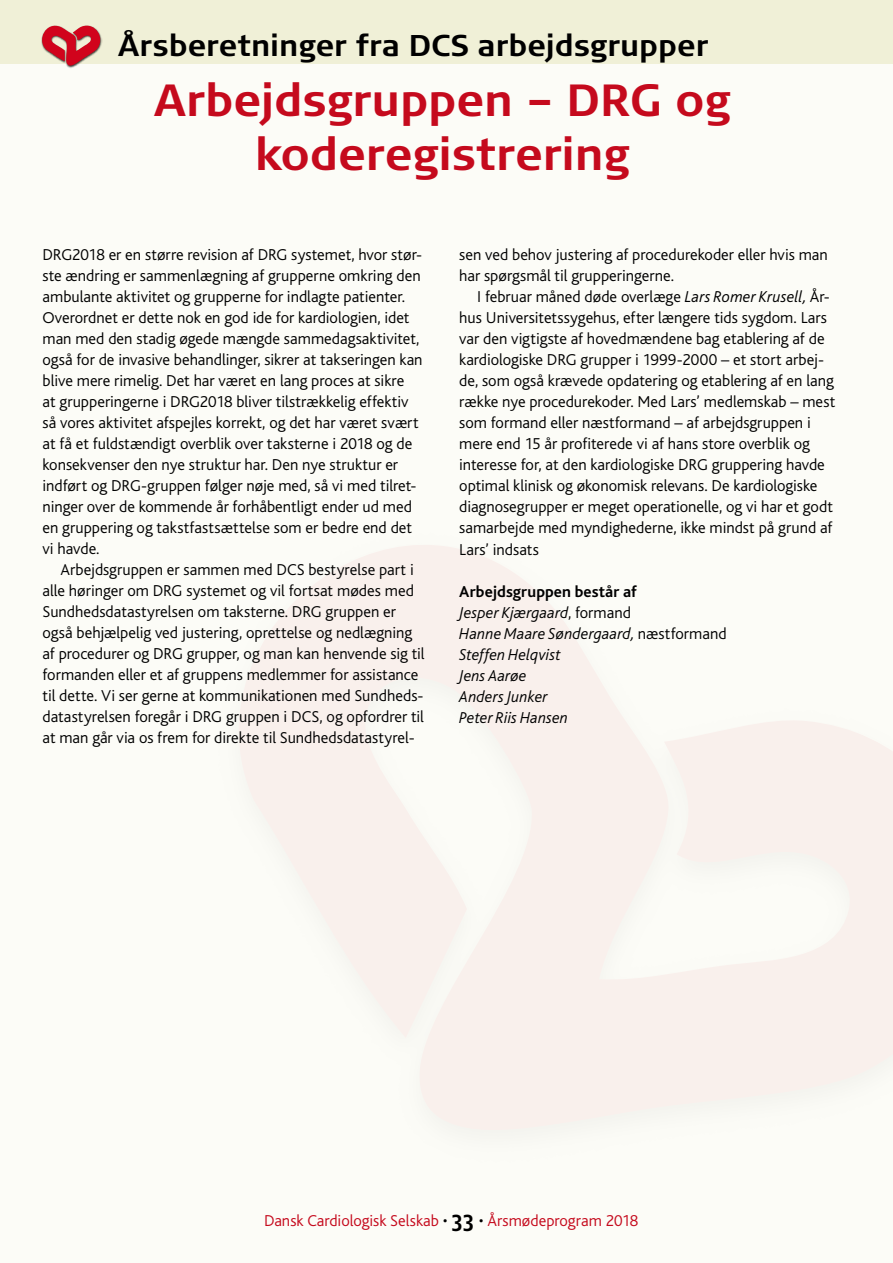
<style>
.page{position:relative;width:893px;height:1263px;background:#fcfcf7}
.page>*{position:absolute;margin:0;border:0;box-sizing:border-box;transform-origin:0 0}
.t1{font:700 45px/54px "Signa Normal";letter-spacing:-.005em;color:#c50a1d;text-align:center}
.t2{font:700 30px "Signa Normal";color:#000}
.t3{font:300 16.5px/21px "Bliss";color:#000}
.t4{font:italic 300 16.5px/21px "Bliss";letter-spacing:.005em;color:#000}
.t5{font:300 16.5px "Bliss";color:#c50a1d}
.s1{font-style:italic}
.s2{font-weight:700;font-style:normal}
.s3{font-style:normal}
.s4{color:#000}
.s5{font-family:"Signa Column";font-weight:700;font-size:23.1px;color:#000}
</style>
<div class="page">
<div style="left:0;top:0;width:893px;height:64px;background:#f0f0d7"></div>
<svg style="left:239px;top:545px;width:654px;height:585px;fill:#f9f0ec"></svg>
<img style="left:41px;top:25px;width:62px;height:43px">
<svg style="left:42px;top:26px;width:58px;height:40px"></svg>
<h2 class="t2" style="left:118px;top:28px;width:592px">Årsberetninger fra DCS arbejdsgrupper</h2>
<h1 class="t1" style="left:154px;top:73px;width:578px">Arbejdsgruppen – DRG og koderegistrering</h1>
<p class="t3" style="left:43px;top:245px;width:382px">DRG2018 er en større revision af DRG systemet, hvor stør&shy;ste ændring er sammenlægning af grupperne omkring den ambulante aktivitet og grupperne for indlagte patienter.<br>Overordnet er dette nok en god ide for kardiologien, idet man med den stadig øgede mængde sammedagsaktivitet, også for de invasive behandlinger, sikrer at takseringen kan blive mere rimelig. Det har været en lang proces at sikre<br>at grupperingerne i DRG2018 bliver tilstrækkelig effektiv så vores aktivitet afspejles korrekt, og det har været svært at få et fuldstændigt overblik over taksterne i 2018 og de konsekvenser den nye struktur har. Den nye struktur er indført og DRG-gruppen følger nøje med, så vi med tilret&shy;ninger over de kommende år forhåbentligt ender ud med en gruppering og takstfastsættelse som er bedre end det vi havde.</p>
<p class="t3" style="left:43px;top:560px;width:384px;text-indent:18px">Arbejdsgruppen er sammen med DCS bestyrelse part i alle høringer om DRG systemet og vil fortsat mødes med Sundhedsdatastyrelsen om taksterne. DRG gruppen er også behjælpelig ved justering, oprettelse og nedlægning af procedurer og DRG grupper, og man kan henvende sig til formanden eller et af gruppens medlemmer for assistance til dette. Vi ser gerne at kommunikationen med Sundheds&shy;datastyrelsen foregår i DRG gruppen i DCS, og opfordrer til at man går via os frem for direkte til Sundhedsdatastyrel-</p>
<p class="t3" style="left:459px;top:245px;width:370px">sen ved behov justering af procedurekoder eller hvis man har spørgsmål til grupperingerne.</p>
<p class="t3" style="left:459px;top:287px;width:378px;text-indent:18px">I februar måned døde overlæge <span class="s1">Lars Romer Krusell,</span> År&shy;hus Universitetssygehus, efter længere tids sygdom. Lars var den vigtigste af hovedmændene bag etablering af de kardiologiske DRG grupper i 1999-2000 – et stort arbej&shy;de, som også krævede opdatering og etablering af en lang række nye procedurekoder. Med Lars’ medlemskab – mest som formand eller næstformand – af arbejdsgruppen i mere end 15 år profiterede vi af hans store overblik og interesse for, at den kardiologiske DRG gruppering havde optimal klinisk og økonomisk relevans. De kardiologiske diagnosegrupper er meget operationelle, og vi har et godt samarbejde med myndighederne, ikke mindst på grund af Lars’ indsats</p>
<p class="t4" style="left:459px;top:581px;width:269px"><span class="s2">Arbejdsgruppen består af<br></span>Jesper Kjærgaard<span class="s3">, formand<br></span>Hanne Maare Søndergaard, <span class="s3">næstformand<br></span>Steffen Helqvist<br>Jens Aarøe<br>Anders Junker<br>Peter Riis Hansen</p>
<p class="t5" style="left:264px;top:1212px;width:376px">Dansk Cardiologisk Selskab <span class="s4">•</span> <span class="s5">33</span> <span class="s4">•</span> Årsmødeprogram 2018</p>
</div>
